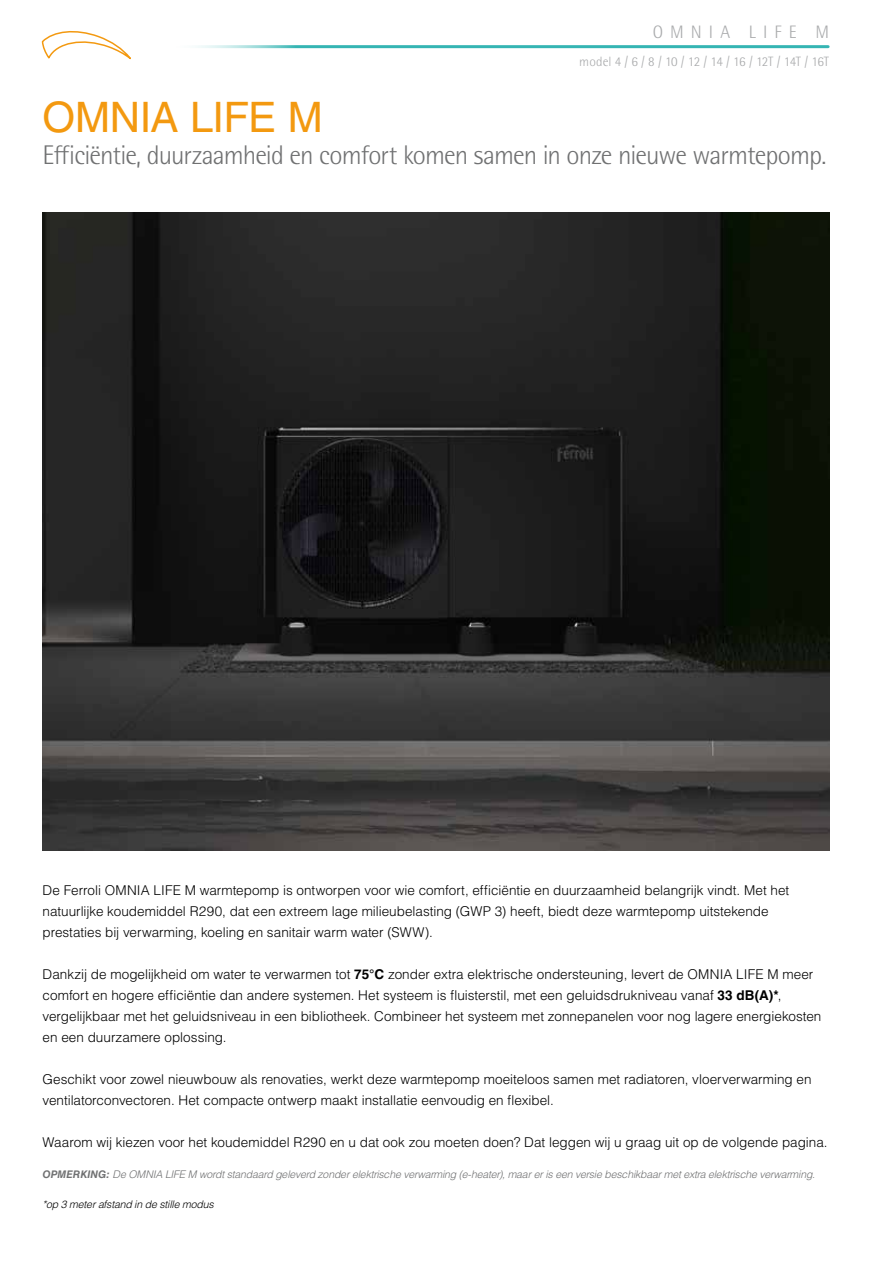
<style>
.page{position:relative;width:893px;height:1263px;background:#fff}
.page>*{position:absolute;margin:0;border:0;box-sizing:border-box;transform-origin:0 0}
.t1{font:42px "Helvetica LT Std";letter-spacing:-.02em;color:#f39910}
.t2{font:300 27px "Rotis Semi Sans Pro";letter-spacing:-.035em;color:#707172}
.t3{font:300 18px "Rotis Semi Sans Pro";letter-spacing:.39em;color:#a9aaac}
.t4{font:300 13.5px/21px "Helvetica LT Std";color:#000}
.t5{font:300 13.5px "Rotis Semi Sans Pro";letter-spacing:-.025em;color:#a9aaac}
.t6{font:italic 300 10.5px "Helvetica LT Std";letter-spacing:-.015em;color:#707172}
.t7{font:italic 300 10.5px "Helvetica LT Std";letter-spacing:-.015em;color:#000}
.s1{font-weight:700}
</style>
<div class="page">
<img style="left:43px;top:213px;width:786px;height:637px">
<svg style="left:41px;top:31px;width:90px;height:29px"></svg>
<hr style="left:169px;top:45px;width:659px;height:3px;background:#35b5b3">
<h3 class="t3" style="left:653px;top:22px;width:178px">OMNIA LIFE M</h3>
<p class="t5" style="left:579px;top:54px;width:251px">model 4 / 6 / 8 / 10 / 12 / 14 / 16 / 12T / 14T / 16T</p>
<h1 class="t1" style="left:43px;top:93px;width:282px">OMNIA LIFE M</h1>
<h2 class="t2" style="left:43px;top:139px;width:785px">Efficiëntie, duurzaamheid en comfort komen samen in onze nieuwe warmtepomp.</h2>
<p class="t4" style="left:43px;top:879px;width:748px">De Ferroli OMNIA LIFE M warmtepomp is ontworpen voor wie comfort, efficiëntie en duurzaamheid belangrijk vindt. Met het natuurlijke koudemiddel R290, dat een extreem lage milieubelasting (GWP 3) heeft, biedt deze warmtepomp uitstekende prestaties bij verwarming, koeling en sanitair warm water (SWW).</p>
<p class="t4" style="left:43px;top:963px;width:780px">Dankzij de mogelijkheid om water te verwarmen tot <span class="s1">75°C</span> zonder extra elektrische ondersteuning, levert de OMNIA LIFE M meer comfort en hogere efficiëntie dan andere systemen. Het systeem is fluisterstil, met een geluidsdrukniveau vanaf <span class="s1">33 dB(A)*</span>, vergelijkbaar met het geluidsniveau in een bibliotheek. Combineer het systeem met zonnepanelen voor nog lagere energiekosten en een duurzamere oplossing.</p>
<p class="t4" style="left:43px;top:1068px;width:771px">Geschikt voor zowel nieuwbouw als renovaties, werkt deze warmtepomp moeiteloos samen met radiatoren, vloerverwarming en ventilatorconvectoren. Het compacte ontwerp maakt installatie eenvoudig en flexibel.</p>
<p class="t4" style="left:43px;top:1131px;width:787px">Waarom wij kiezen voor het koudemiddel R290 en u dat ook zou moeten doen? Dat leggen wij u graag uit op de volgende pagina.</p>
<p class="t6" style="left:43px;top:1168px;width:774px"><span class="s1">OPMERKING:</span> De OMNIA LIFE M wordt standaard geleverd zonder elektrische verwarming (e-heater), maar er is een versie beschikbaar met extra elektrische verwarming.</p>
<p class="t7" style="left:43px;top:1198px;width:173px">*op 3 meter afstand in de stille modus</p>
</div>
